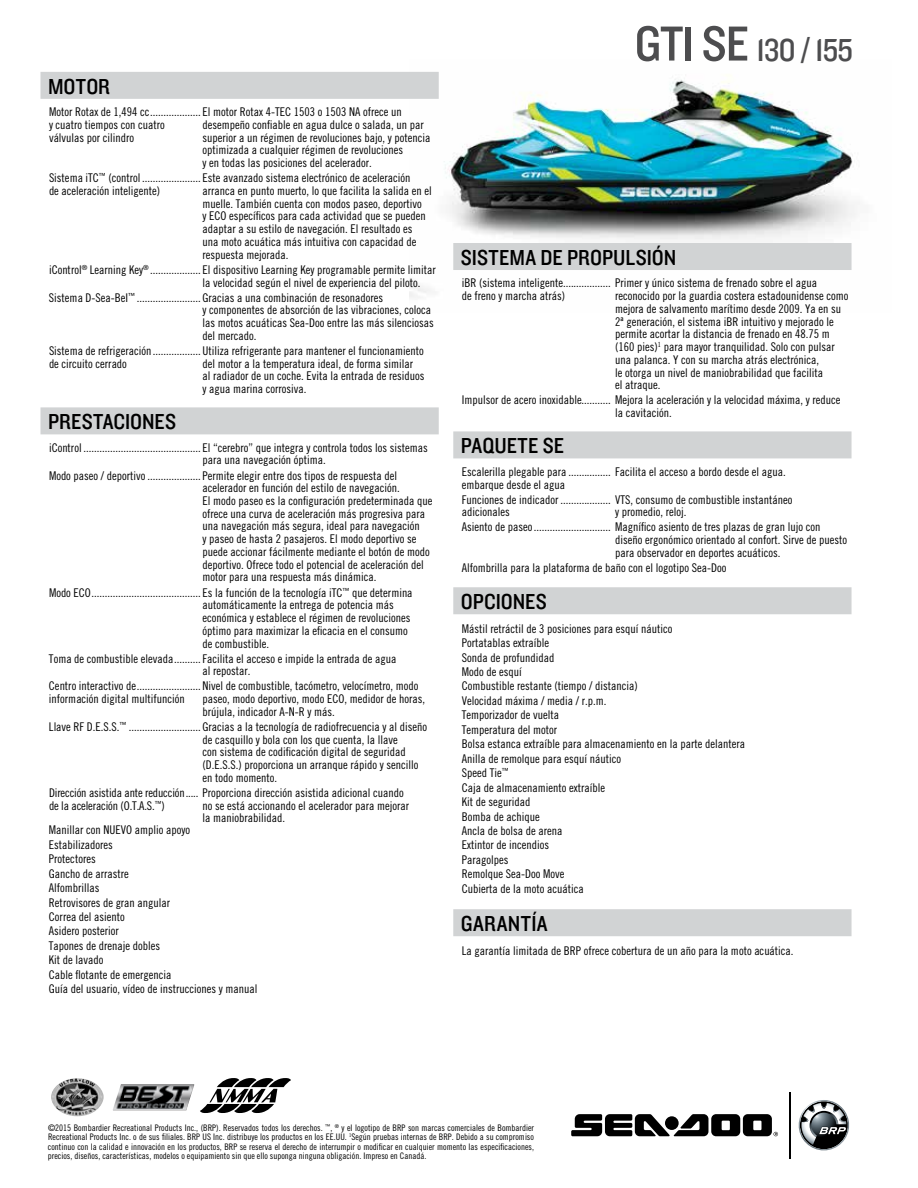
<style>
.page{position:relative;width:918px;height:1188px;background:#fff}
.page>*{position:absolute;margin:0;border:0;box-sizing:border-box;transform-origin:0 0}
.t1{font:33px "Knockout 30 Junior Welterwt";letter-spacing:-.02em;color:#4d4d4f}
.t2{font:22.5px "Knockout 30 Junior Welterwt";letter-spacing:.005em;color:#000}
.t3{font:12px/12.8px "Trade Gothic LT Std Cn 18";color:#000}
.t4{font:9px/9.4px "Trade Gothic LT Std Cn 18";color:#000;text-align:justify}
.s1{font-size:51px}
</style>
<div class="page">
<hr style="left:0;top:743px;width:1px;height:47px;background:#808285">
<hr style="left:0;top:954px;width:1px;height:34px;background:#808285">
<img style="left:410px;top:79px;width:446px;height:219px">
<svg style="left:571px;top:1114px;width:207px;height:22px"></svg>
<hr style="left:790px;top:1092px;width:1px;height:66px;background:#000">
<svg style="left:798px;top:1100px;width:51px;height:51px"></svg>
<img style="left:113px;top:1084px;width:76px;height:27px">
<svg style="left:200px;top:1078px;width:91px;height:35px"></svg>
<img style="left:51px;top:1078px;width:53px;height:38px">
<div style="left:40px;top:72px;width:399px;height:27px;background:#d1d3d4"></div>
<div style="left:40px;top:407px;width:399px;height:27px;background:#d1d3d4"></div>
<div style="left:453px;top:243px;width:399px;height:27px;background:#d1d3d4"></div>
<div style="left:453px;top:431px;width:399px;height:27px;background:#d1d3d4"></div>
<div style="left:453px;top:587px;width:399px;height:27px;background:#d1d3d4"></div>
<div style="left:453px;top:909px;width:399px;height:27px;background:#d1d3d4"></div>
<h2 class="t2" style="left:48px;top:71px;width:63px">MOTOR</h2>
<p class="t3" style="left:49px;top:105px;width:354px">Motor Rotax de 1,494 cc...................El motor Rotax 4-TEC 1503 o 1503 NA ofrece un y cuatro tiempos con cuatro<br>válvulas por cilindro</p>
<p class="t3" style="left:202px;top:118px;width:229px">desempeño confiable en agua dulce o salada, un par superior a un régimen de revoluciones bajo, y potencia optimizada a cualquier régimen de revoluciones<br>y en todas las posiciones del acelerador.</p>
<p class="t3" style="left:49px;top:171px;width:363px">Sistema iTC<sup>™</sup> (control ......................Este avanzado sistema electrónico de aceleración de aceleración inteligente)</p>
<p class="t3" style="left:202px;top:184px;width:231px">arranca en punto muerto, lo que facilita la salida en el muelle. También cuenta con modos paseo, deportivo<br>y ECO específicos para cada actividad que se pueden adaptar a su estilo de navegación. El resultado es<br>una moto acuática más intuitiva con capacidad de respuesta mejorada.</p>
<p class="t3" style="left:202px;top:263px;width:235px;text-indent:-153px">iControl<sup>®</sup> Learning Key<sup>®</sup> ................... El dispositivo Learning Key programable permite limitar la velocidad según el nivel de experiencia del piloto.</p>
<p class="t3" style="left:202px;top:291px;width:233px;text-indent:-153px">Sistema D-Sea-BeI<sup>™</sup> ........................ Gracias a una combinación de resonadores<br>y componentes de absorción de las vibraciones, coloca las motos acuáticas Sea-Doo entre las más silenciosas del mercado.</p>
<p class="t3" style="left:49px;top:344px;width:376px">Sistema de refrigeración..................Utiliza refrigerante para mantener el funcionamiento de circuito cerrado</p>
<p class="t3" style="left:202px;top:357px;width:223px">del motor a la temperatura ideal, de forma similar<br>al radiador de un coche. Evita la entrada de residuos y agua marina corrosiva.</p>
<h2 class="t2" style="left:48px;top:407px;width:130px">PRESTACIONES</h2>
<p class="t3" style="left:202px;top:441px;width:227px;text-indent:-153px">iControl ............................................ El “cerebro” que integra y controla todos los sistemas para una navegación óptima.</p>
<p class="t3" style="left:202px;top:469px;width:231px;text-indent:-153px">Modo paseo / deportivo .................... Permite elegir entre dos tipos de respuesta del acelerador en función del estilo de navegación.<br>El modo paseo es la configuración predeterminada que ofrece una curva de aceleración más progresiva para una navegación más segura, ideal para navegación<br>y paseo de hasta 2 pasajeros. El modo deportivo se puede accionar fácilmente mediante el botón de modo deportivo. Ofrece todo el potencial de aceleración del motor para una respuesta más dinámica.</p>
<p class="t3" style="left:202px;top:586px;width:212px;text-indent:-153px">Modo ECO......................................... Es la función de la tecnología iTC<sup>™</sup> que determina automáticamente la entrega de potencia más económica y establece el régimen de revoluciones óptimo para maximizar la eficacia en el consumo de combustible.</p>
<p class="t3" style="left:202px;top:652px;width:195px;text-indent:-153px">Toma de combustible elevada..........Facilita el acceso e impide la entrada de agua al repostar.</p>
<p class="t3" style="left:49px;top:680px;width:371px">Centro interactivo de........................Nivel de combustible, tacómetro, velocímetro, modo información digital multifunción</p>
<p class="t3" style="left:202px;top:692px;width:224px">paseo, modo deportivo, modo ECO, medidor de horas, brújula, indicador A-N-R y más.</p>
<p class="t3" style="left:202px;top:720px;width:226px;text-indent:-153px">Llave RF D.E.S.S.<sup>™</sup> ........................... Gracias a la tecnología de radiofrecuencia y al diseño de casquillo y bola con los que cuenta, la llave<br>con sistema de codificación digital de seguridad (D.E.S.S.) proporciona un arranque rápido y sencillo en todo momento.</p>
<p class="t3" style="left:49px;top:786px;width:356px">Dirección asistida ante reducción..... Proporciona dirección asistida adicional cuando de la aceleración (O.T.A.S.<sup>™</sup>)</p>
<p class="t3" style="left:202px;top:799px;width:208px">no se está accionando el acelerador para mejorar la maniobrabilidad.</p>
<p class="t3" style="left:49px;top:823px;width:210px;line-height:14.4px">Manillar con NUEVO amplio apoyo<br>Estabilizadores<br>Protectores<br>Gancho de arrastre<br>Alfombrillas<br>Retrovisores de gran angular<br>Correa del asiento<br>Asidero posterior<br>Tapones de drenaje dobles<br>Kit de lavado<br>Cable flotante de emergencia<br>Guía del usuario, vídeo de instrucciones y manual</p>
<h1 class="t1" style="left:634px;top:27px;width:220px"><span class="s1">GTI SE</span> 130 / 155</h1>
<h2 class="t2" style="left:461px;top:242px;width:217px">SISTEMA DE PROPULSIÓN</h2>
<p class="t3" style="left:462px;top:277px;width:357px">iBR (sistema inteligente.................. Primer y único sistema de frenado sobre el agua de freno y marcha atrás)</p>
<p class="t3" style="left:615px;top:289px;width:235px">reconocido por la guardia costera estadounidense como mejora de salvamento marítimo desde 2009. Ya en su 2ª generación, el sistema iBR intuitivo y mejorado le permite acortar la distancia de frenado en 48.75 m (160 pies)<sup>1</sup> para mayor tranquilidad. Solo con pulsar una palanca. Y con su marcha atrás electrónica,<br>le otorga un nivel de maniobrabilidad que facilita<br>el atraque.</p>
<p class="t3" style="left:615px;top:394px;width:227px;text-indent:-153px">Impulsor de acero inoxidable........... Mejora la aceleración y la velocidad máxima, y reduce la cavitación.</p>
<h2 class="t2" style="left:461px;top:431px;width:105px">PAQUETE SE</h2>
<p class="t3" style="left:462px;top:465px;width:326px">Escalerilla plegable para ................ Facilita el acceso a bordo desde el agua. embarque desde el agua</p>
<p class="t3" style="left:462px;top:493px;width:332px">Funciones de indicador ................... VTS, consumo de combustible instantáneo adicionales</p>
<p class="t3" style="left:462px;top:504px;width:360px;line-height:15px;text-indent:153px">y promedio, reloj.<br>Asiento de paseo............................. Magnífico asiento de tres plazas de gran lujo con</p>
<p class="t3" style="left:615px;top:533px;width:233px">diseño ergonómico orientado al confort. Sirve de puesto para observador en deportes acuáticos.</p>
<p class="t3" style="left:462px;top:561px;width:266px">Alfombrilla para la plataforma de baño con el logotipo Sea-Doo</p>
<h2 class="t2" style="left:461px;top:587px;width:87px">OPCIONES</h2>
<p class="t3" style="left:462px;top:621px;width:285px;line-height:14.4px">Mástil retráctil de 3 posiciones para esquí náutico<br>Portatablas extraíble<br>Sonda de profundidad<br>Modo de esquí<br>Combustible restante (tiempo / distancia)<br>Velocidad máxima / media / r.p.m.<br>Temporizador de vuelta<br>Temperatura del motor<br>Bolsa estanca extraíble para almacenamiento en la parte delantera<br>Anilla de remolque para esquí náutico<br>Speed Tie<sup>™<br></sup>Caja de almacenamiento extraíble<br>Kit de seguridad<br>Bomba de achique<br>Ancla de bolsa de arena<br>Extintor de incendios<br>Paragolpes<br>Remolque Sea-Doo Move<br>Cubierta de la moto acuática</p>
<h2 class="t2" style="left:461px;top:909px;width:88px">GARANTÍA</h2>
<p class="t3" style="left:462px;top:944px;width:333px">La garantía limitada de BRP ofrece cobertura de un año para la moto acuática.</p>
<p class="t4" style="left:48px;top:1123px;width:488px">©2015 Bombardier Recreational Products Inc., (BRP). Reservados todos los derechos. <sup>™</sup>, <sup>®</sup> y el logotipo de BRP son marcas comerciales de Bombardier Recreational Products Inc. o de sus filiales. BRP US Inc. distribuye los productos en los EE.UU. <sup>1</sup>Según pruebas internas de BRP. Debido a su compromiso continuo con la calidad e innovación en los productos, BRP se reserva el derecho de interrumpir o modificar en cualquier momento las especificaciones, precios, diseños, características, modelos o equipamiento sin que ello suponga ninguna obligación. Impreso en Canadá.</p>
</div>
